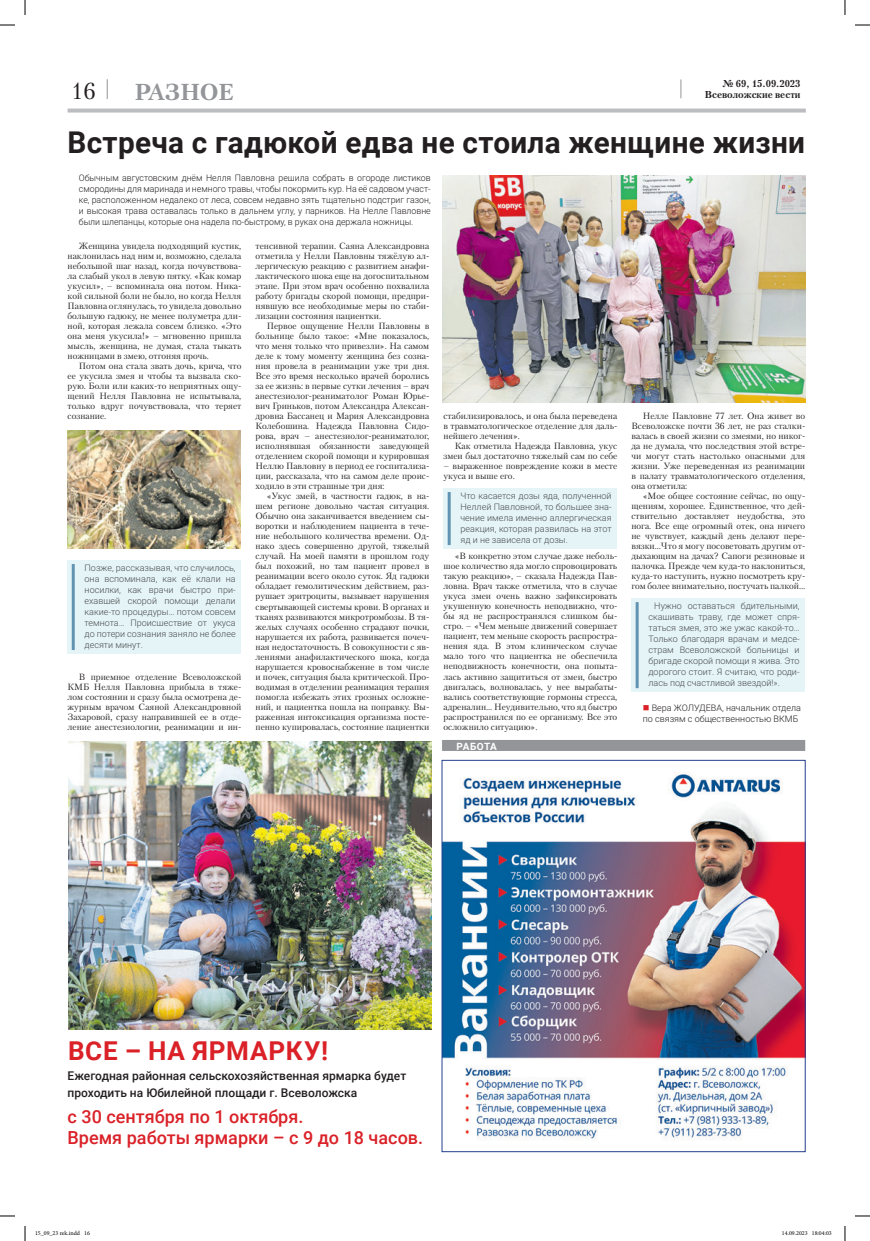
<style>
.page{position:relative;width:870px;height:1241px;background:#fff}
.page>*{position:absolute;margin:0;border:0;box-sizing:border-box;transform-origin:0 0}
.t1{font:700 30px "Roboto";letter-spacing:.01em;color:#231f20}
.t2{font:700 26px "Roboto";letter-spacing:.035em;color:#da2128}
.t3{font:700 23px "Petersburg C";color:#939598}
.t4{font:23px "Petersburg C";color:#231f20}
.t5{font:500 18px/21px "Roboto";color:#da2128}
.t6{font:500 12px/17px "Roboto";color:#231f20}
.t7{font:700 10px/11px "Petersburg C";color:#231f20;text-align:right}
.t8{font:700 10px "Roboto";letter-spacing:.03em;color:#fff}
.t9{font:9px/10px "Petersburg C";color:#231f20;text-align:justify}
.t10{font:300 9px/11px "Roboto";color:#4b4c4d;text-align:justify}
.t11{font:300 9px/11px "Roboto";color:#231f20}
.t12{font:6px "Minion Pro";color:#000}
.s1{color:#da2128}
</style>
<div class="page">
<svg style="left:68px;top:109px;width:737px;height:4px;background:#c3c4c6"></svg>
<svg style="left:107px;top:79px;width:1px;height:20px"></svg>
<svg style="left:680px;top:79px;width:1px;height:19px"></svg>
<div style="left:68px;top:560px;width:173px;height:94px;background:#e4f4f7"></div>
<hr style="left:72px;top:564px;width:3px;height:86px;background:#6294b2">
<div style="left:443px;top:488px;width:174px;height:61px;background:#e4f4f7"></div>
<hr style="left:447px;top:492px;width:3px;height:53px;background:#6294b2">
<div style="left:631px;top:598px;width:174px;height:94px;background:#e4f4f7"></div>
<hr style="left:635px;top:602px;width:3px;height:86px;background:#6294b2">
<img style="left:443px;top:774px;width:360px;height:366px">
<div style="left:441px;top:760px;width:364px;height:392px;border:1px solid #253f8e"></div>
<div style="left:442px;top:740px;width:362px;height:11px;background:#939598"></div>
<img style="left:69px;top:741px;width:362px;height:288px">
<img style="left:442px;top:175px;width:363px;height:227px">
<img style="left:67px;top:430px;width:173px;height:118px">
<svg style="left:0;top:24px;width:15px;height:2px"></svg>
<svg style="left:855px;top:24px;width:14px;height:2px"></svg>
<svg style="left:0;top:1215px;width:15px;height:1px"></svg>
<svg style="left:855px;top:1215px;width:14px;height:1px"></svg>
<svg style="left:24px;top:0;width:2px;height:15px"></svg>
<svg style="left:24px;top:1226px;width:2px;height:15px"></svg>
<svg style="left:844px;top:0;width:1px;height:15px"></svg>
<svg style="left:844px;top:1226px;width:1px;height:15px"></svg>
<h3 class="t4" style="left:71px;top:77px;width:26px">16</h3>
<p class="t7" style="left:704px;top:78px;width:97px">№ 69, 15.09.2023<br>Всеволожские вести</p>
<h3 class="t3" style="left:135px;top:77px;width:100px">РАЗНОЕ</h3>
<h1 class="t1" style="left:68px;top:121px;width:738px">Встреча с гадюкой едва не стоила женщине жизни</h1>
<p class="t11" style="left:79px;top:172px;width:353px;text-align:justify">Обычным августовским днём Нелля Павловна решила собрать в огороде листиков смородины для маринада и немного травы, чтобы покормить кур. На её садовом участ&shy;ке, расположенном недалеко от леса, совсем недавно зять тщательно подстриг газон, и высокая трава оставалась только в дальнем углу, у парников. На Нелле Павловне были шлепанцы, которые она надела по-быстрому, в руках она держала ножницы.</p>
<p class="t9" style="left:68px;top:241px;width:175px;text-indent:11px">Женщина увидела подходящий кустик, наклонилась над ним и, возможно, сделала небольшой шаг назад, когда почувствова&shy;ла слабый укол в левую пятку. «Как комар укусил», – вспоминала она потом. Ника&shy;кой сильной боли не было, но когда Нелля Павловна оглянулась, то увидела довольно большую гадюку, не менее полуметра дли&shy;ной, которая лежала совсем близко. «Это она меня укусила!» – мгновенно пришла мысль, женщина, не думая, стала тыкать ножницами в змею, отгоняя прочь.</p>
<p class="t9" style="left:68px;top:361px;width:175px;text-indent:11px">Потом она стала звать дочь, крича, что ее укусила змея и чтобы та вызвала ско&shy;рую. Боли или каких-то неприятных ощу&shy;щений Нелля Павловна не испытывала, только вдруг почувствовала, что теряет сознание.</p>
<p class="t10" style="left:85px;top:562px;width:152px">Позже, рассказывая, что случилось, она вспоминала, как её клали на носилки, как врачи быстро при&shy;ехавшей скорой помощи делали какие-то процедуры… потом совсем темнота… Происшествие от укуса до потери сознания заняло не более десяти минут.</p>
<p class="t9" style="left:68px;top:671px;width:175px;text-indent:11px">В приемное отделение Всеволожской КМБ Нелля Павловна прибыла в тяже&shy;лом состоянии и сразу была осмотрена де&shy;журным врачом Саяной Александровной Захаровой, сразу направившей ее в отде&shy;ление анестезиологии, реанимации и ин-</p>
<p class="t9" style="left:255px;top:241px;width:175px">тенсивной терапии. Саяна Александровна отметила у Нелли Павловны тяжёлую ал&shy;лергическую реакцию с развитием анафи&shy;лактического шока еще на догоспитальном этапе. При этом врач особенно похвалила работу бригады скорой помощи, предпри&shy;нявшую все необходимые меры по стаби&shy;лизации состояния пациентки.</p>
<p class="t9" style="left:255px;top:321px;width:175px;text-indent:11px">Первое ощущение Нелли Павловны в больнице было такое: «Мне показалось, что меня только что привезли». На самом деле к тому моменту женщина без созна&shy;ния провела в реанимации уже три дня.<br>Все это время несколько врачей боролись за ее жизнь: в первые сутки лечения – врач анестезиолог-реаниматолог Роман Юрье&shy;вич Гриньков, потом Александра Алексан&shy;дровна Бассанец и Мария Александровна Колебошина. Надежда Павловна Сидо&shy;рова, врач – анестезиолог-реаниматолог, исполнявшая обязанности заведующей отделением скорой помощи и курировшая Неллю Павловну в период ее госпитализа&shy;ции, рассказала, что на самом деле проис&shy;ходило в эти страшные три дня:</p>
<p class="t9" style="left:255px;top:491px;width:175px;text-indent:11px">«Укус змей, в частности гадюк, в на&shy;шем регионе довольно частая ситуация.<br>Обычно она заканчивается введением сы&shy;воротки и наблюдением пациента в тече&shy;ние небольшого количества времени. Од&shy;нако здесь совершенно другой, тяжелый случай. На моей памяти в прошлом году был похожий, но там пациент провел в реанимации всего около суток. Яд гадюки обладает гемолитическим действием, раз&shy;рушает эритроциты, вызывает нарушения свертывающей системы крови. В органах и тканях развиваются микротромбозы. В тя&shy;желых случаях особенно страдают почки, нарушается их работа, развивается почеч&shy;ная недостаточность. В совокупности с яв&shy;лениями анафилактического шока, когда нарушается кровоснабжение в том числе и почек, ситуация была критической. Про&shy;водимая в отделении реанимация терапия помогла избежать этих грозных осложне&shy;ний, и пациентка пошла на поправку. Вы&shy;раженная интоксикация организма посте&shy;пенно купировалась, состояние пациентки</p>
<p class="t9" style="left:443px;top:411px;width:175px">стабилизировалось, и она была переведена в травматологическое отделение для даль&shy;нейшего лечения».</p>
<p class="t9" style="left:443px;top:441px;width:175px;text-align:right">Как отметила Надежда Павловна, укус змеи был достаточно тяжелый сам по себе</p>
<p class="t9" style="left:443px;top:461px;width:175px">– выраженное повреждение кожи в месте укуса и выше его.</p>
<p class="t10" style="left:460px;top:490px;width:152px">Что касается дозы яда, полученной Неллей Павловной, то большее зна&shy;чение имела именно аллергическая реакция, которая развилась на этот яд и не зависела от дозы.</p>
<p class="t9" style="left:443px;top:551px;width:175px;text-indent:11px">«В конкретно этом случае даже неболь&shy;шое количество яда могло спровоцировать такую реакцию», – сказала Надежда Пав&shy;ловна. Врач также отметила, что в случае укуса змеи очень важно зафиксировать укушенную конечность неподвижно, что&shy;бы яд не распространялся слишком бы&shy;стро. – «Чем меньше движений совершает пациент, тем меньше скорость распростра&shy;нения яда. В этом клиническом случае мало того что пациентка не обеспечила неподвижность конечности, она попыта&shy;лась активно защититься от змеи, быстро двигалась, волновалась, у нее вырабаты&shy;вались соответствующие гормоны стресса, адреналин… Неудивительно, что яд быстро распространился по ее организму. Все это осложнило ситуацию».</p>
<p class="t8" style="left:456px;top:739px;width:42px">РАБОТА</p>
<p class="t9" style="left:631px;top:411px;width:175px;text-indent:11px">Нелле Павловне 77 лет. Она живет во Всеволожске почти 36 лет, не раз сталки&shy;валась в своей жизни со змеями, но никог&shy;да не думала, что последствия этой встре&shy;чи могут стать настолько опасными для жизни. Уже переведенная из реанимации в палату травматологического отделения, она отметила:</p>
<p class="t9" style="left:631px;top:491px;width:175px;text-indent:11px">«Мое общее состояние сейчас, по ощу&shy;щениям, хорошее. Единственное, что дей&shy;ствительно доставляет неудобства, это нога. Все еще огромный отек, она ничего не чувствует, каждый день делают пере&shy;вязки…Что я могу посоветовать другим от&shy;дыхающим на дачах? Сапоги резиновые и палочка. Прежде чем куда-то наклониться, куда-то наступить, нужно посмотреть кру&shy;гом более внимательно, постучать палкой…</p>
<p class="t10" style="left:648px;top:600px;width:152px;text-indent:6px">Нужно оставаться бдительными, скашивать траву, где может спря&shy;таться змея, это же ужас какой-то… Только благодаря врачам и медсе&shy;страм Всеволожской больницы и бригаде скорой помощи я жива. Это дорогого стоит. Я считаю, что роди&shy;лась под счастливой звездой!».</p>
<p class="t11" style="left:642px;top:701px;width:159px"><span class="s1">■</span> Вера ЖОЛУДЕВА, начальник отдела по связям с общественностью ВКМБ</p>
<h2 class="t2" style="left:68px;top:1032px;width:261px">ВСЕ – НА ЯРМАРКУ!</h2>
<h3 class="t6" style="left:68px;top:1066px;width:340px">Ежегодная районная сельскохозяйственная ярмарка будет проходить на Юбилейной площади г. Всеволожска</h3>
<h3 class="t5" style="left:68px;top:1105px;width:357px">с 30 сентября по 1 октября.<br>Время работы ярмарки – с 9 до 18 часов.</h3>
<p class="t12" style="left:35px;top:1229px;width:56px">15_09_23 rek.indd 16</p>
<p class="t12" style="left:781px;top:1229px;width:51px">14.09.2023 18:04:03</p>
</div>
